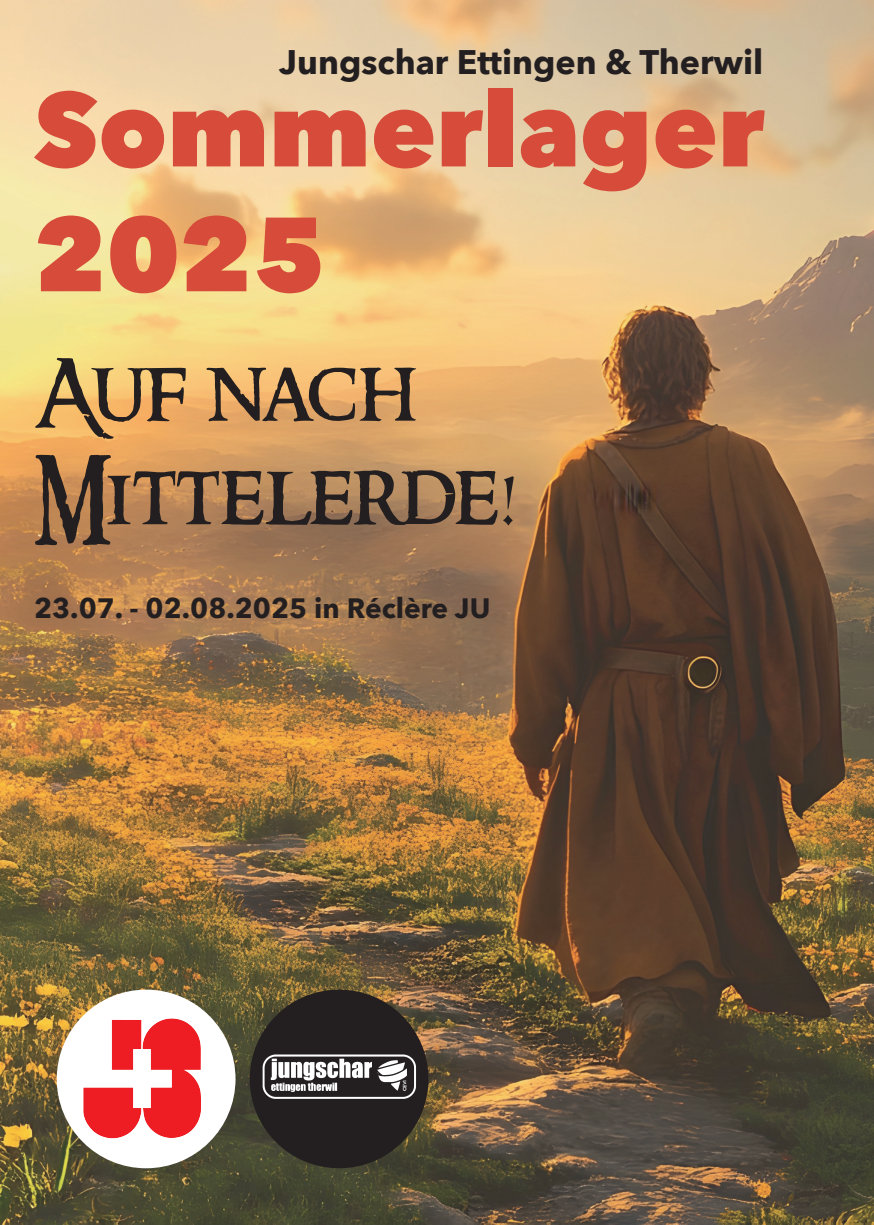
<style>
.page{position:relative;width:874px;height:1225px;background:#fff}
.page>*{position:absolute;margin:0;border:0;box-sizing:border-box;transform-origin:0 0}
.t1{font:800 104px/124.8px "Avenir Next";color:#d64b39}
.t2{font:500 86px/103.2px "Ringbearer";color:#231f20}
.t3{font:700 34px "Avenir Next";color:#231f20}
.t4{font:700 28px "Avenir Next";color:#231f20}
</style>
<div class="page">
<img style="left:0;top:0;width:873px;height:1225px">
<div style="left:57px;top:989px;width:178px;height:179px;background:#fff;border-radius:50%"></div>
<img style="left:83px;top:1018px;width:118px;height:120px">
<img style="left:250px;top:993px;width:177px;height:171px">
<p class="t3" style="left:279px;top:32px;width:485px">Jungschar Ettingen &amp; Therwil</p>
<p class="t1" style="left:34px;top:66px;width:731px">Sommerlager<br>2025</p>
<p class="t2" style="left:34px;top:344px;width:489px">Auf nach<br>Mittelerde!</p>
<p class="t4" style="left:34px;top:584px;width:457px">23.07. - 02.08.2025 in Réclère JU</p>
</div>
